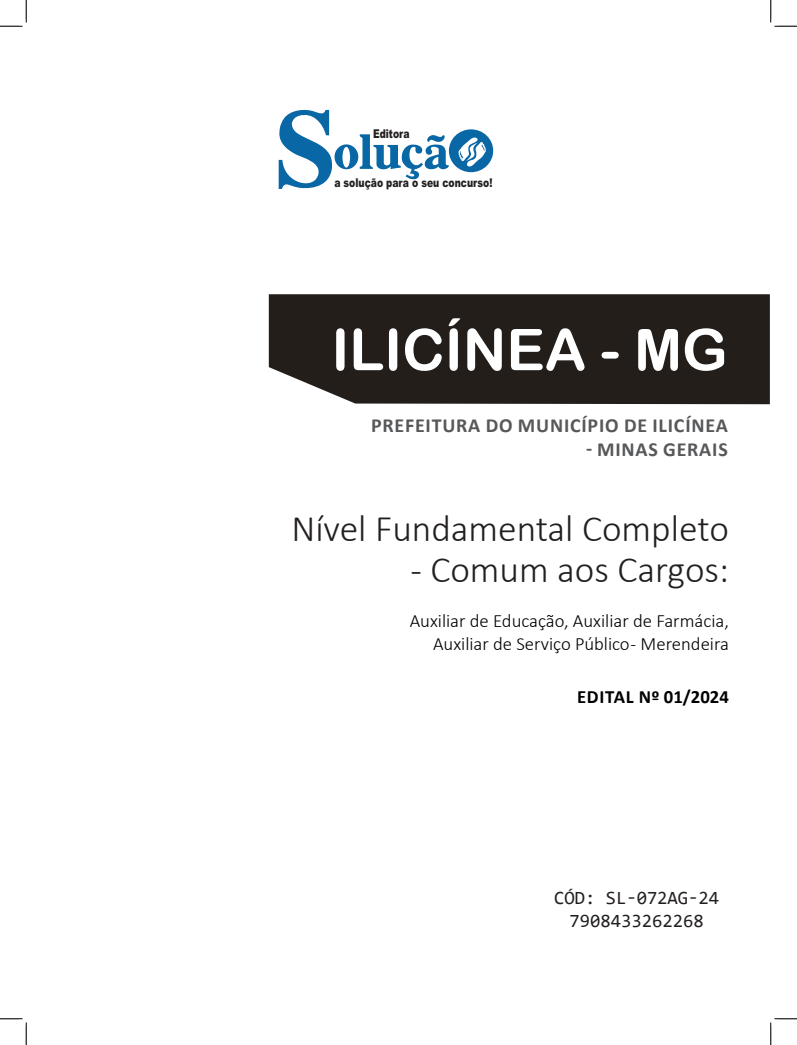
<style>
.page{position:relative;width:797px;height:1045px;background:#fff}
.page>*{position:absolute;margin:0;border:0;box-sizing:border-box;transform-origin:0 0}
.TÍTULO{font:57.5px "Arial Rounded MT Bold";color:#fff}
.CARGO{font:300 37.5px "Calibri";color:#231f20}
.SUBTÍTULO{font:700 20px "Calibri";letter-spacing:.04em;color:#57585a}
.Sub__Cargos{font:300 18.75px "Calibri";color:#000}
.SKU_CÓD{font:18.75px "Consolas";color:#231f20}
.EDITAL{font:700 18.75px "Calibri";letter-spacing:.01em;color:#000}
.t1{font:900 12.12px "Arial";color:#231f20;scale:.76 1}
</style>
<div class="page">
<div style="left:269px;top:294px;width:500px;height:110px;background:#241e1b"></div>
<svg style="left:279px;top:110px;width:214px;height:79px"></svg>
<svg style="left:0;top:0;width:27px;height:27px"></svg>
<svg style="left:0;top:1018px;width:27px;height:27px"></svg>
<svg style="left:770px;top:0;width:27px;height:27px"></svg>
<svg style="left:770px;top:1018px;width:27px;height:27px"></svg>
<p class="t1" style="left:373px;top:125px;width:50px">Editora</p>
<p class="t1" style="left:334px;top:174px;width:210px">a solução para o seu concurso!</p>
<p class="TÍTULO" style="left:331px;top:316px;width:398px">ILICÍNEA - MG</p>
<p class="SUBTÍTULO" style="left:371px;top:411px;width:358px">PREFEITURA DO MUNICÍPIO DE ILICÍNEA</p>
<p class="SUBTÍTULO" style="left:586px;top:435px;width:143px">- MINAS GERAIS</p>
<p class="CARGO" style="left:291px;top:505px;width:439px">Nível Fundamental Completo</p>
<p class="CARGO" style="left:410px;top:546px;width:320px">- Comum aos Cargos:</p>
<p class="Sub__Cargos" style="left:410px;top:609px;width:321px">Auxiliar de Educação, Auxiliar de Farmácia,</p>
<p class="Sub__Cargos" style="left:433px;top:632px;width:297px">Auxiliar de Serviço Público - Merendeira</p>
<p class="EDITAL" style="left:577px;top:683px;width:153px">EDITAL Nº 01/2024</p>
<p class="SKU_CÓD" style="left:554px;top:885px;width:166px">CÓD: SL-072AG-24</p>
<p class="SKU_CÓD" style="left:569px;top:907px;width:136px">7908433262268</p>
</div>
